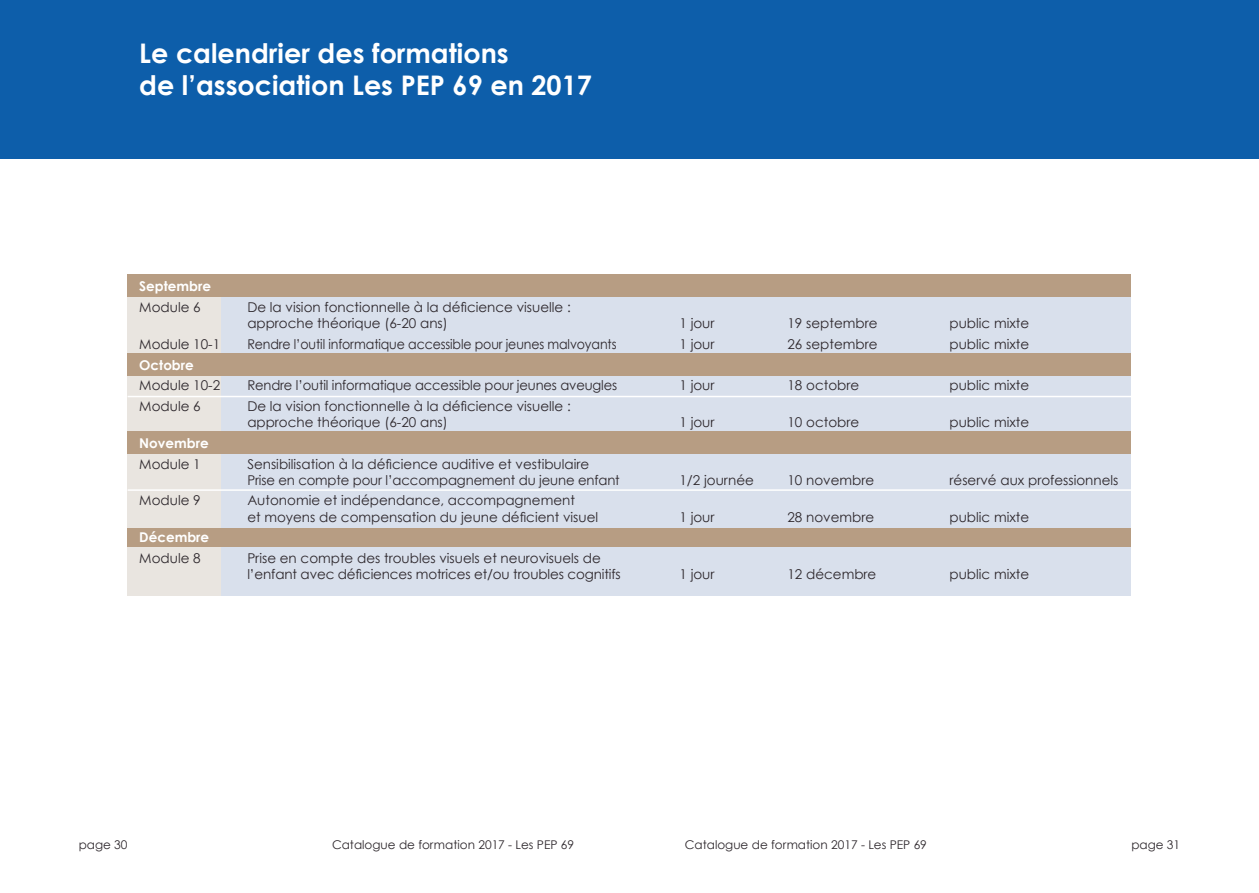
<style>
.page{position:relative;width:1259px;height:893px;background:#fff}
.page>*{position:absolute;margin:0;border:0;box-sizing:border-box;transform-origin:0 0}
.t1{font:700 27px/32.4px "Century Gothic";color:#fff}
.t2{font:13.5px/16.2px "Century Gothic";color:#2d272c}
.t3{font:13.5px "Century Gothic";color:#2d272c;scale:.93 1}
.t4{font:700 13.5px "Century Gothic";color:#fff}
.t5{font:12px "Century Gothic";color:#2d272c}
</style>
<div class="page">
<div style="left:0;top:0;width:1259px;height:158px;background:#0d5eaa"></div>
<div style="left:128px;top:274px;width:1003px;height:322px;background:#d9e0ec"></div>
<div style="left:128px;top:274px;width:93px;height:322px;background:#e9e5e0"></div>
<div style="left:128px;top:274px;width:1003px;height:22px;background:#b79d83"></div>
<hr style="left:128px;top:396px;width:1003px;height:1px;background:#fff">
<div style="left:128px;top:354px;width:1003px;height:22px;background:#b79d83"></div>
<div style="left:128px;top:432px;width:1003px;height:22px;background:#b79d83"></div>
<div style="left:128px;top:528px;width:1003px;height:19px;background:#b79d83"></div>
<hr style="left:128px;top:489px;width:1003px;height:2px;background:#fff">
<h1 class="t1" style="left:139px;top:36px;width:454px">Le calendrier des formations<br>de l’association Les PEP 69 en 2017</h1>
<p class="t4" style="left:139px;top:278px;width:73px">Septembre</p>
<p class="t2" style="left:139px;top:299px;width:63px">Module 6</p>
<p class="t2" style="left:247px;top:299px;width:325px">De la vision fonctionnelle à la déficience visuelle : approche théorique (6-20 ans)</p>
<p class="t2" style="left:679px;top:315px;width:37px">1 jour</p>
<p class="t2" style="left:787px;top:315px;width:91px">19 septembre</p>
<p class="t2" style="left:949px;top:315px;width:81px">public mixte</p>
<p class="t2" style="left:139px;top:336px;width:82px">Module 10-1</p>
<p class="t3" style="left:247px;top:336px;width:398px">Rendre l’outil informatique accessible pour jeunes malvoyants</p>
<p class="t2" style="left:679px;top:336px;width:37px">1 jour</p>
<p class="t2" style="left:787px;top:336px;width:91px">26 septembre</p>
<p class="t2" style="left:949px;top:336px;width:81px">public mixte</p>
<p class="t4" style="left:139px;top:356px;width:56px">Octobre</p>
<p class="t2" style="left:139px;top:377px;width:82px">Module 10-2</p>
<p class="t2" style="left:247px;top:377px;width:371px">Rendre l’outil informatique accessible pour jeunes aveugles</p>
<p class="t2" style="left:679px;top:377px;width:37px">1 jour</p>
<p class="t2" style="left:787px;top:377px;width:73px">18 octobre</p>
<p class="t2" style="left:949px;top:377px;width:81px">public mixte</p>
<p class="t2" style="left:139px;top:398px;width:63px">Module 6</p>
<p class="t2" style="left:247px;top:398px;width:325px">De la vision fonctionnelle à la déficience visuelle : approche théorique (6-20 ans)</p>
<p class="t2" style="left:679px;top:414px;width:37px">1 jour</p>
<p class="t2" style="left:787px;top:414px;width:73px">10 octobre</p>
<p class="t2" style="left:949px;top:414px;width:81px">public mixte</p>
<p class="t4" style="left:139px;top:434px;width:71px">Novembre</p>
<p class="t2" style="left:139px;top:455px;width:63px">Module 1</p>
<p class="t2" style="left:247px;top:455px;width:374px">Sensibilisation à la déficience auditive et vestibulaire<br>Prise en compte pour l’accompagnement du jeune enfant</p>
<p class="t2" style="left:139px;top:492px;width:63px">Module 9</p>
<p class="t2" style="left:247px;top:492px;width:352px">Autonomie et indépendance, accompagnement<br>et moyens de compensation du jeune déficient visuel</p>
<p class="t4" style="left:139px;top:529px;width:71px">Décembre</p>
<p class="t2" style="left:139px;top:550px;width:63px">Module 8</p>
<p class="t2" style="left:247px;top:550px;width:375px">Prise en compte des troubles visuels et neurovisuels de l’enfant avec déficiences motrices et/ou troubles cognitifs</p>
<p class="t2" style="left:679px;top:472px;width:76px">1/2 journée</p>
<p class="t2" style="left:787px;top:472px;width:88px">10 novembre</p>
<p class="t2" style="left:949px;top:472px;width:170px">réservé aux professionnels</p>
<p class="t2" style="left:679px;top:508px;width:37px">1 jour</p>
<p class="t2" style="left:787px;top:508px;width:88px">28 novembre</p>
<p class="t2" style="left:949px;top:508px;width:81px">public mixte</p>
<p class="t2" style="left:679px;top:566px;width:37px">1 jour</p>
<p class="t2" style="left:787px;top:566px;width:90px">12 décembre</p>
<p class="t2" style="left:949px;top:566px;width:81px">public mixte</p>
<p class="t5" style="left:79px;top:837px;width:50px">page 30</p>
<p class="t5" style="left:332px;top:837px;width:244px">Catalogue de formation 2017 - Les PEP 69</p>
<p class="t5" style="left:685px;top:837px;width:244px">Catalogue de formation 2017 - Les PEP 69</p>
<p class="t5" style="left:1131px;top:837px;width:50px">page 31</p>
</div>
